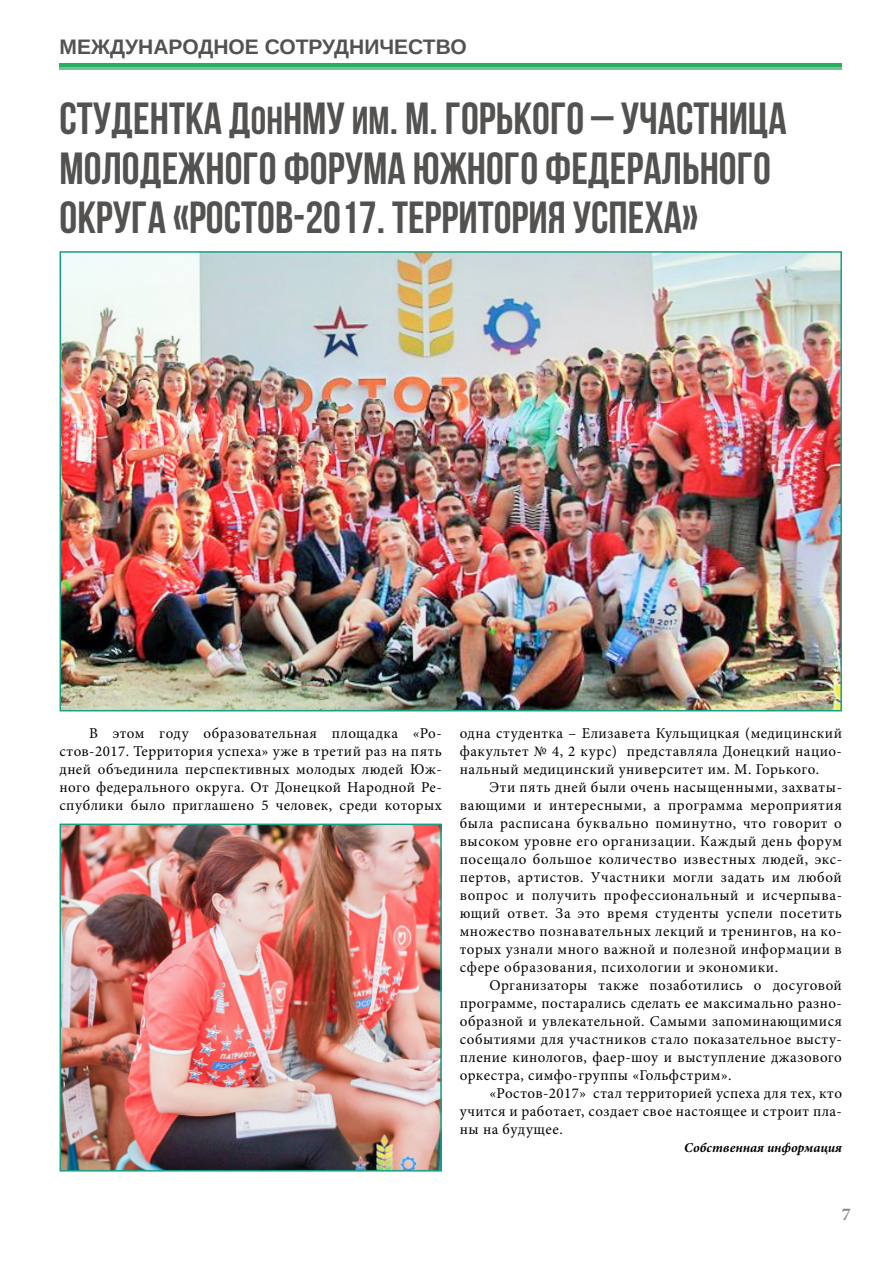
<style>
.page{position:relative;width:893px;height:1263px;background:#fff}
.page>*{position:absolute;margin:0;border:0;box-sizing:border-box;transform-origin:0 0}
.t1{font:700 45px/49.5px "Bebas Neue";color:#545250}
.t2{font:700 21px "Arimo";color:#545250}
.t3{font:700 18px "Minion Pro";color:#7f8c8d}
.t4{font:15px/18px "Minion Pro";letter-spacing:.03em;color:#000;text-align:justify}
.t5{font:italic 700 13.5px "Minion Pro";color:#000}
.s1{font-size:39px}
</style>
<div class="page">
<div style="left:60px;top:63px;width:782px;height:5px;background:#27ae60"></div>
<hr style="left:60px;top:68px;width:782px;height:2px;background:#6cc893">
<img style="left:63px;top:254px;width:776px;height:454px">
<div style="left:60px;top:251px;width:782px;height:460px;border:2px solid #16a085"></div>
<img style="left:63px;top:826px;width:376px;height:342px">
<div style="left:60px;top:823px;width:382px;height:348px;border:2px solid #16a085"></div>
<h2 class="t2" style="left:60px;top:32px;width:409px">МЕЖДУНАРОДНОЕ СОТРУДНИЧЕСТВО</h2>
<h1 class="t1" style="left:60px;top:93px;width:729px">СТУДЕНТКА Д<span class="s1">ОН</span>НМУ <span class="s1">ИМ</span>. М. ГОРЬКОГО – УЧАСТНИЦА<br>МОЛОДЕЖНОГО ФОРУМА ЮЖНОГО ФЕДЕРАЛЬНОГО<br>ОКРУГА «РОСТОВ-2017. ТЕРРИТОРИЯ УСПЕХА»</h1>
<p class="t4" style="left:60px;top:724px;width:384px;text-indent:30px">В этом году образовательная площадка «Ро&shy;стов-2017. Территория успеха» уже в третий раз на пять дней объединила перспективных молодых людей Юж&shy;ного федерального округа. От Донецкой Народной Ре&shy;спублики было приглашено 5 человек, среди которых</p>
<p class="t4" style="left:460px;top:724px;width:384px">одна студентка – Елизавета Кульщицкая (медицинский факультет № 4, 2 курс) представляла Донецкий нацио&shy;нальный медицинский университет им. М. Горького.</p>
<p class="t4" style="left:460px;top:778px;width:384px;text-indent:30px">Эти пять дней были очень насыщенными, захваты&shy;вающими и интересными, а программа мероприятия была расписана буквально поминутно, что говорит о высоком уровне его организации. Каждый день форум посещало большое количество известных людей, экс&shy;пертов, артистов. Участники могли задать им любой вопрос и получить профессиональный и исчерпыва&shy;ющий ответ. За это время студенты успели посетить множество познавательных лекций и тренингов, на ко&shy;торых узнали много важной и полезной информации в сфере образования, психологии и экономики.</p>
<p class="t4" style="left:460px;top:976px;width:384px;text-indent:30px">Организаторы также позаботились о досуговой программе, постарались сделать ее максимально разно&shy;образной и увлекательной. Самыми запоминающимися событиями для участников стало показательное высту&shy;пление кинологов, фаер-шоу и выступление джазового оркестра, симфо-группы «Гольфстрим».</p>
<p class="t4" style="left:460px;top:1084px;width:384px;text-indent:30px">«Ростов-2017» стал территорией успеха для тех, кто учится и работает, создает свое настоящее и строит пла&shy;ны на будущее.</p>
<p class="t5" style="left:684px;top:1138px;width:159px">Собственная информация</p>
<p class="t3" style="left:842px;top:1202px;width:10px">7</p>
</div>
